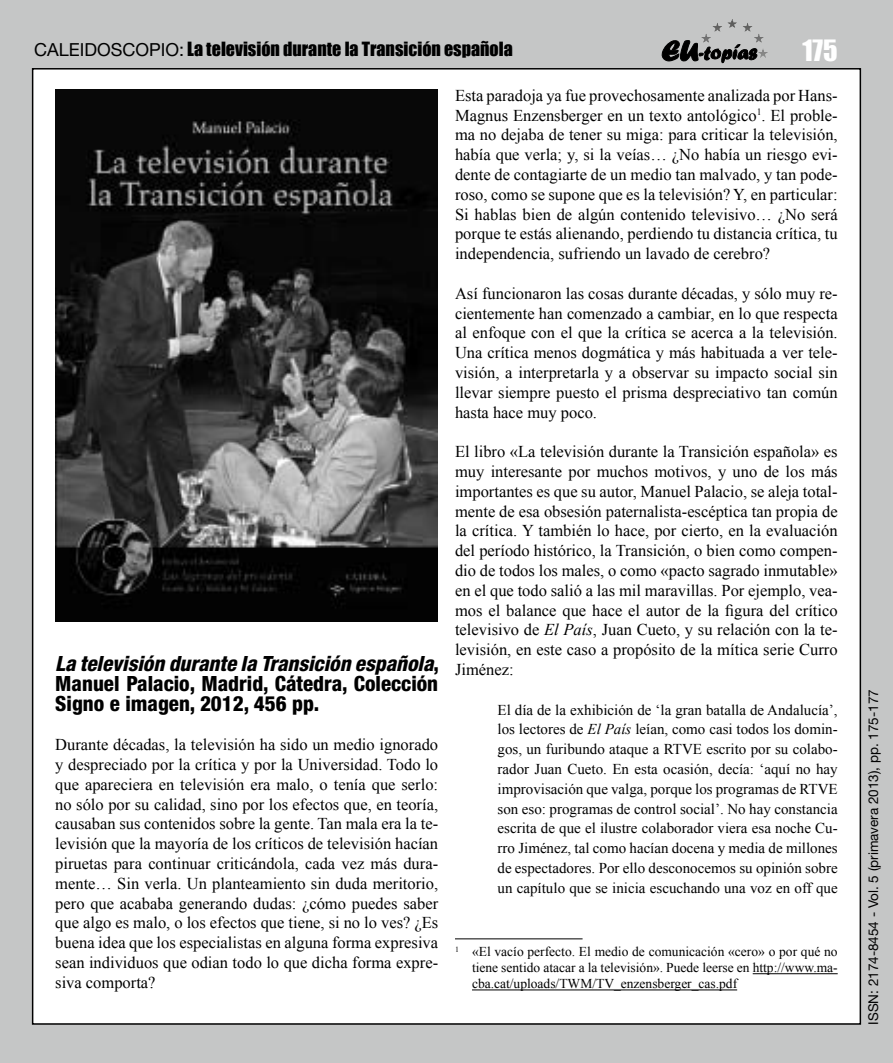
<style>
.page{position:relative;width:893px;height:1063px;background:#c5c6c6}
.page>*{position:absolute;margin:0;border:0;box-sizing:border-box;transform-origin:0 0}
.t1{font:27px "Impact";color:#fff}
.t2{font:800 condensed 21px/19.8px "Helvetica Neue";color:#000;text-align:justify}
.t3{font:18px "Impact";color:#000}
.t4{font:16.5px/19.8px "Times New Roman";color:#000;text-align:justify}
.t5{font:15px/19.8px "Times New Roman";color:#000;text-align:justify}
.t6{font:13.5px/16.2px "Times New Roman";color:#000;text-align:justify}
.t7{font:13.5px "Helvetica Neue";color:#000}
.s1{font-family:"Helvetica Neue"}
.s2{font-style:italic}
</style>
<div class="page">
<div style="left:33px;top:69px;width:827px;height:955px;background:#fff"></div>
<svg style="left:662px;top:40px;width:94px;height:23px"></svg>
<hr style="left:701px;top:19px;width:67px;height:1px;background:#575757">
<hr style="left:701px;top:20px;width:67px;height:1px;background:#585858">
<hr style="left:701px;top:21px;width:67px;height:1px;background:#595959">
<hr style="left:701px;top:22px;width:67px;height:1px;background:#5b5b5a">
<hr style="left:701px;top:23px;width:67px;height:1px;background:#5c5c5b">
<hr style="left:701px;top:24px;width:67px;height:1px;background:#5e5e5d">
<hr style="left:701px;top:25px;width:67px;height:1px;background:#5f5f5e">
<hr style="left:701px;top:26px;width:67px;height:1px;background:#616160">
<hr style="left:701px;top:27px;width:67px;height:1px;background:#626261">
<hr style="left:701px;top:28px;width:67px;height:1px;background:#646463">
<hr style="left:701px;top:29px;width:67px;height:1px;background:#656564">
<hr style="left:701px;top:30px;width:67px;height:1px;background:#666665">
<hr style="left:701px;top:31px;width:67px;height:1px;background:#686867">
<hr style="left:701px;top:32px;width:67px;height:1px;background:#696968">
<hr style="left:701px;top:33px;width:67px;height:1px;background:#6b6b6a">
<hr style="left:701px;top:34px;width:67px;height:1px;background:#6c6c6b">
<hr style="left:701px;top:35px;width:67px;height:1px;background:#6d6d6d">
<hr style="left:701px;top:36px;width:67px;height:1px;background:#6e6e6e">
<hr style="left:701px;top:37px;width:67px;height:1px;background:#707070">
<hr style="left:701px;top:38px;width:67px;height:1px;background:#717171">
<hr style="left:701px;top:39px;width:67px;height:1px;background:#737373">
<hr style="left:701px;top:40px;width:67px;height:1px;background:#747474">
<hr style="left:701px;top:41px;width:67px;height:1px;background:#757574">
<hr style="left:701px;top:42px;width:67px;height:1px;background:#777776">
<hr style="left:701px;top:43px;width:67px;height:1px;background:#787877">
<hr style="left:701px;top:44px;width:67px;height:1px;background:#7a7a79">
<hr style="left:701px;top:45px;width:67px;height:1px;background:#7b7b7a">
<hr style="left:701px;top:46px;width:67px;height:1px;background:#7c7d7c">
<hr style="left:701px;top:47px;width:67px;height:1px;background:#7d7e7d">
<hr style="left:701px;top:48px;width:67px;height:1px;background:#7f7f7f">
<hr style="left:701px;top:49px;width:67px;height:1px;background:#808080">
<hr style="left:701px;top:50px;width:67px;height:1px;background:#818181">
<hr style="left:701px;top:51px;width:67px;height:1px;background:#838383">
<hr style="left:701px;top:52px;width:67px;height:1px;background:#848484">
<hr style="left:701px;top:53px;width:67px;height:1px;background:#868685">
<hr style="left:701px;top:54px;width:67px;height:1px;background:#878786">
<hr style="left:701px;top:55px;width:67px;height:1px;background:#888988">
<hr style="left:701px;top:56px;width:67px;height:1px;background:#898989">
<hr style="left:701px;top:57px;width:67px;height:1px;background:#8b8b8b">
<img style="left:55px;top:89px;width:382px;height:533px">
<hr style="left:455px;top:939px;width:128px;height:1px;background:#000">
<hr style="left:753px;top:973px;width:85px;height:1px;background:#000">
<hr style="left:472px;top:990px;width:265px;height:1px;background:#000">
<p class="t3" style="left:34px;top:35px;width:480px"><span class="s1">CALEIDOSCOPIO:</span> La televisión durante la Transición española</p>
<h1 class="t1" style="left:802px;top:29px;width:37px">175</h1>
<p class="t2" style="left:55px;top:653px;width:385px"><span class="s2">La televisión durante la Transición española</span>, Manuel Palacio, Madrid, Cátedra, Colección Signo e imagen, 2012, 456 pp.</p>
<p class="t4" style="left:55px;top:735px;width:384px">Durante décadas, la televisión ha sido un medio ignorado y despreciado por la crítica y por la Universidad. Todo lo que apareciera en televisión era malo, o tenía que serlo: no sólo por su calidad, sino por los efectos que, en teoría, causaban sus contenidos sobre la gente. Tan mala era la te&shy;levisión que la mayoría de los críticos de televisión hacían piruetas para continuar criticándola, cada vez más dura&shy;mente… Sin verla. Un planteamiento sin duda meritorio, pero que acababa generando dudas: ¿cómo puedes saber que algo es malo, o los efectos que tiene, si no lo ves? ¿Es buena idea que los especialistas en alguna forma expresiva sean individuos que odian todo lo que dicha forma expre&shy;siva comporta?</p>
<p class="t4" style="left:455px;top:85px;width:384px">Esta paradoja ya fue provechosamente analizada por Hans-Magnus Enzensberger en un texto antológico<sup>1</sup>. El proble&shy;ma no dejaba de tener su miga: para criticar la televisión, había que verla; y, si la veías… ¿No había un riesgo evi&shy;dente de contagiarte de un medio tan malvado, y tan pode&shy;roso, como se supone que es la televisión? Y, en particular:<br>Si hablas bien de algún contenido televisivo… ¿No será porque te estás alienando, perdiendo tu distancia crítica, tu independencia, sufriendo un lavado de cerebro?</p>
<p class="t4" style="left:455px;top:283px;width:384px">Así funcionaron las cosas durante décadas, y sólo muy re&shy;cientemente han comenzado a cambiar, en lo que respecta al enfoque con el que la crítica se acerca a la televisión.<br>Una crítica menos dogmática y más habituada a ver tele&shy;visión, a interpretarla y a observar su impacto social sin llevar siempre puesto el prisma despreciativo tan común hasta hace muy poco.</p>
<p class="t4" style="left:455px;top:441px;width:384px">El libro «La televisión durante la Transición española» es muy interesante por muchos motivos, y uno de los más importantes es que su autor, Manuel Palacio, se aleja total&shy;mente de esa obsesión paternalista-escéptica tan propia de la crítica. Y también lo hace, por cierto, en la evaluación del período histórico, la Transición, o bien como compen&shy;dio de todos los males, o como «pacto sagrado inmutable» en el que todo salió a las mil maravillas. Por ejemplo, vea&shy;mos el balance que hace el autor de la figura del crítico televisivo de <span class="s2">El País</span>, Juan Cueto, y su relación con la te&shy;levisión, en este caso a propósito de la mítica serie Curro Jiménez:</p>
<p class="t5" style="left:497px;top:699px;width:342px">El día de la exhibición de ‘la gran batalla de Andalucía’, los lectores de <span class="s2">El País</span> leían, como casi todos los domin&shy;gos, un furibundo ataque a RTVE escrito por su colabo&shy;rador Juan Cueto. En esta ocasión, decía: ‘aquí no hay improvisación que valga, porque los programas de RTVE son eso: programas de control social’. No hay constancia escrita de que el ilustre colaborador viera esa noche Cu&shy;rro Jiménez, tal como hacían docena y media de millones de espectadores. Por ello desconocemos su opinión sobre un capítulo que se inicia escuchando una voz en off que</p>
<p class="t6" style="left:472px;top:943px;width:367px;text-indent:-17px"><sup>1</sup> «El vacío perfecto. El medio de comunicación «cero» o por qué no tiene sentido atacar a la televisión». Puede leerse en http://www.ma&shy;cba.cat/uploads/TWM/TV_enzensberger_cas.pdf</p>
<p class="t7" style="left:865px;top:1025px;width:337px;rotate:-90deg">ISSN: 2174-8454 - Vol. 5 (primavera 2013), pp. 175-177</p>
</div>
